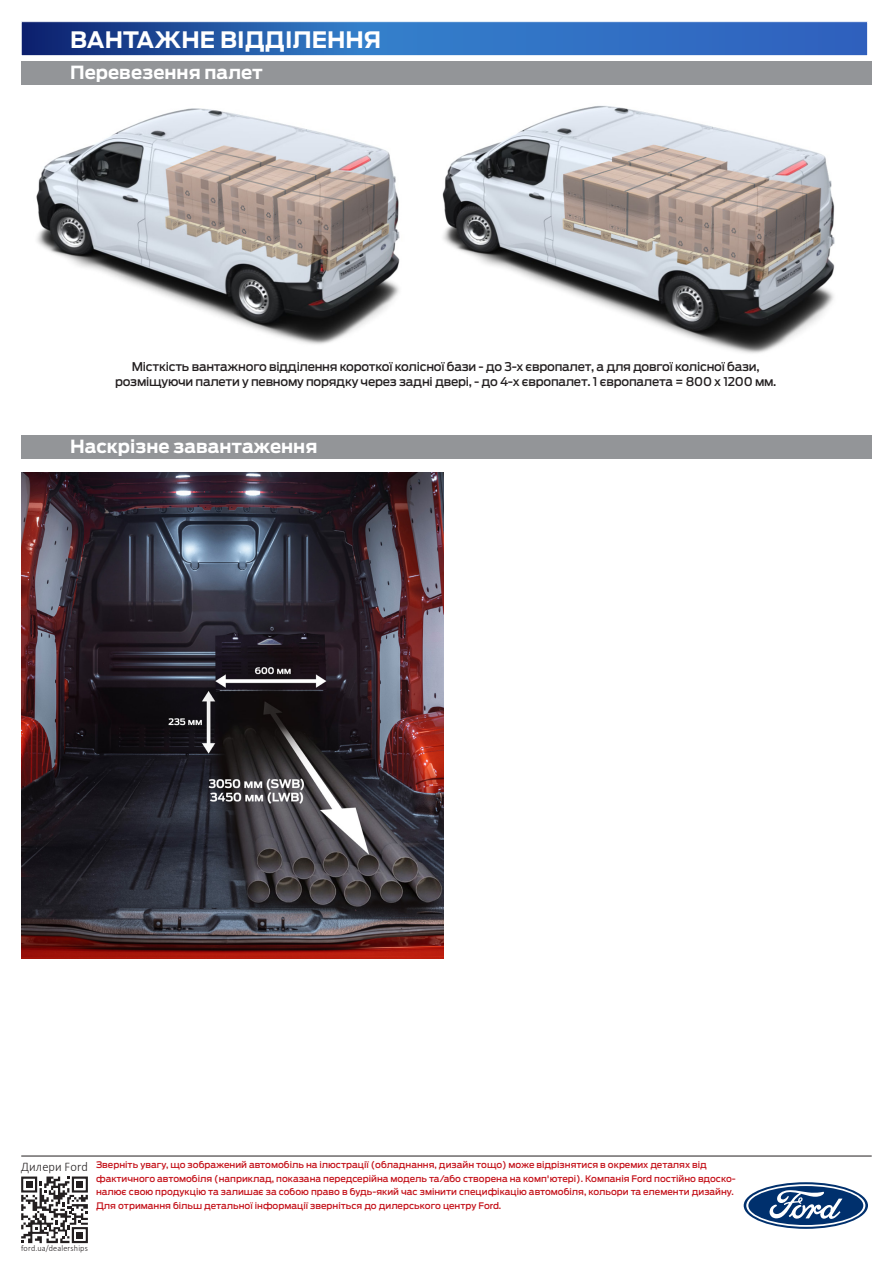
<style>
.page{position:relative;width:893px;height:1263px;background:#fff}
.page>*{position:absolute;margin:0;border:0;box-sizing:border-box;transform-origin:0 0}
.t1{font:700 22.5px "Ford Antenna";color:#fff}
.t2{font:700 18px "Ford Antenna";color:#fff}
.t3{font:300 13.05px "Calibri";letter-spacing:.01em;color:#231f20;scale:.95 1}
.t4{font:500 12px/15px "Ford Antenna";letter-spacing:-.02em;color:#231f20;text-align:center}
.t5{font:500 9px/13.5px "Ford Antenna";color:#c4121a}
.t6{font:300 8.7px "Calibri";letter-spacing:.015em;color:#231f20;scale:.95 1}
</style>
<div class="page">
<div style="left:21px;top:435px;width:851px;height:23px;background:#939598"></div>
<svg style="left:21px;top:1176px;width:67px;height:67px"></svg>
<div style="left:76px;top:1181px;width:7px;height:7px;background:#231f20"></div>
<div style="left:76px;top:1232px;width:7px;height:6px;background:#231f20"></div>
<div style="left:26px;top:1181px;width:7px;height:7px;background:#231f20"></div>
<hr style="left:21px;top:1156px;width:851px;height:1px;background:#231f20">
<svg style="left:744px;top:1182px;width:124px;height:47px"></svg>
<svg style="left:746px;top:1184px;width:119px;height:43px"></svg>
<img style="left:21px;top:472px;width:422px;height:487px">
<img style="left:442px;top:106px;width:393px;height:248px">
<img style="left:36px;top:108px;width:364px;height:237px">
<svg style="left:23px;top:23px;width:843px;height:31px;background:#2a62b3"></svg>
<div style="left:21px;top:21px;width:847px;height:35px;border:1px solid #fff"></div>
<div style="left:21px;top:61px;width:851px;height:24px;background:#939598"></div>
<p class="t1" style="left:70px;top:20px;width:313px">ВАНТАЖНЕ ВІДДІЛЕННЯ</p>
<p class="t2" style="left:70px;top:56px;width:194px">Перевезення палет</p>
<p class="t4" style="left:115px;top:358px;width:663px">Місткість вантажного відділення короткої колісної бази - до 3-х європалет, а для довгої колісної бази, розміщуючи палети у певному порядку через задні двері, - до 4-х європалет. 1 європалета = 800 х 1200 мм.</p>
<p class="t2" style="left:70px;top:430px;width:249px">Наскрізне завантаження</p>
<p class="t3" style="left:21px;top:1158px;width:72px">Дилери Ford</p>
<p class="t5" style="left:96px;top:1157px;width:641px">Зверніть увагу, що зображений автомобіль на ілюстрації (обладнання, дизайн тощо) може відрізнятися в окремих деталях від фактичного автомобіля (наприклад, показана передсерійна модель та/або створена на комп'ютері). Компанія Ford постійно вдоско&shy;налює свою продукцію та залишає за собою право в будь-який час змінити специфікацію автомобіля, кольори та елементи дизайну.<br>Для отримання більш детальної інформації зверніться до дилерського центру Ford.</p>
<p class="t6" style="left:21px;top:1243px;width:72px">ford.ua/dealerships</p>
</div>
